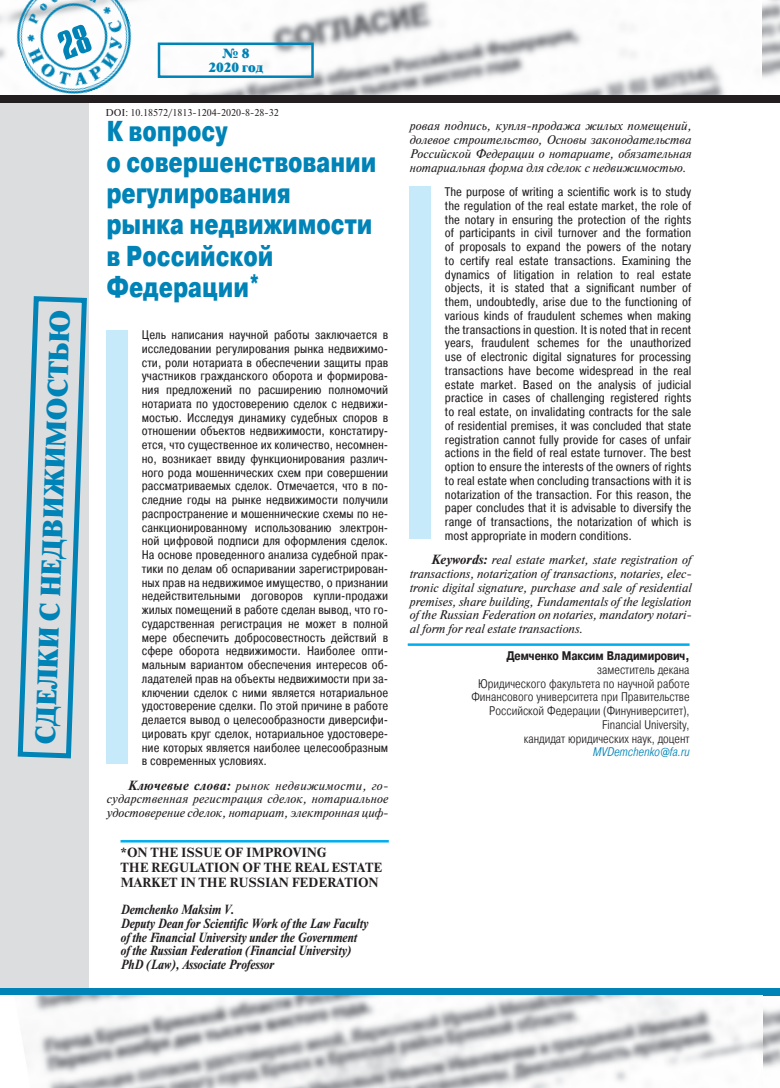
<style>
.page{position:relative;width:780px;height:1088px;background:#fff}
.page>*{position:absolute;margin:0;border:0;box-sizing:border-box;transform-origin:0 0}
.t1{font:900 28.75px/31.2px "Pragmatica Cond";color:#0083b6;scale:.85 1}
.t2{font:26.25px "Newton XC";color:#0083b6;scale:.94 1}
.t3{font:12.5px/13.8px "Pragmatica Cond";color:#231f20;text-align:justify}
.t4{font:italic 12.5px/13.8px "Newton C";color:#231f20;text-align:justify}
.t5{font:300 12.5px/13.8px "Pragmatica Cond";color:#231f20;text-align:right}
.t6{font:italic 700 12.5px/13.8px "Newton C";color:#231f20;scale:.9 1}
.t7{font:700 12.5px/15px "Newton C";color:#231f20}
.t8{font:700 12.5px "Pragmatica Cond C";color:#231f20}
.t9{font:italic 300 12.5px "Pragmatica Cond";color:#0083b6}
.t10{font:12.5px/13.8px "Newton XC";color:#0083b6;text-align:center}
.t11{font:10px "Newton C";color:#231f20}
.s1{font-weight:700}
</style>
<div class="page">
<img style="left:0;top:0;width:780px;height:96px">
<img style="left:24px;top:996px;width:756px;height:92px">
<div style="left:0;top:103px;width:89px;height:886px;background:#dcdddf"></div>
<div style="left:762px;top:96px;width:18px;height:7px;background:#231f20"></div>
<div style="left:762px;top:989px;width:18px;height:7px;background:#0083b6"></div>
<svg style="left:156px;top:41px;width:159px;height:38px"></svg>
<div style="left:0;top:96px;width:762px;height:7px;background:#231f20"></div>
<img style="left:2px;top:0;width:145px;height:96px">
<div style="left:0;top:989px;width:762px;height:7px;background:#0083b6"></div>
<svg style="left:17px;top:296px;width:70px;height:463px"></svg>
<hr style="left:120px;top:840px;width:269px;height:2px;background:#00aeef">
<div style="left:106px;top:330px;width:22px;height:434px;background:#c6eafa"></div>
<div style="left:409px;top:186px;width:22px;height:353px;background:#c6eafa"></div>
<hr style="left:407px;top:643px;width:282px;height:3px;background:#00aeef">
<svg style="left:56px;top:24px;width:37px;height:36px"></svg>
<h2 class="t2" style="left:30px;top:744px;width:464px;rotate:-88deg">СДЕЛКИ С НЕДВИЖИМОСТЬЮ</h2>
<p class="t10" style="left:208px;top:47px;width:56px">№ 8<br>2020 год</p>
<p class="t11" style="left:106px;top:109px;width:175px">DOI: 10.18572/1813-1204-2020-8-28-32</p>
<h1 class="t1" style="left:106px;top:116px;width:319px">К вопросу<br>о совершенствовании регулирования<br>рынка недвижимости в Российской<br>Федерации*</h1>
<p class="t3" style="left:142px;top:329px;width:248px">Цель написания научной работы заключается в исследовании регулирования рынка недвижимо&shy;сти, роли нотариата в обеспечении защиты прав участников гражданского оборота и формирова&shy;ния предложений по расширению полномочий нотариата по удостоверению сделок с недвижи&shy;мостью. Исследуя динамику судебных споров в отношении объектов недвижимости, констатиру&shy;ется, что существенное их количество, несомнен&shy;но, возникает ввиду функционирования различ&shy;ного рода мошеннических схем при совершении рассматриваемых сделок. Отмечается, что в по&shy;следние годы на рынке недвижимости получили распространение и мошеннические схемы по не&shy;санкционированному использованию электрон&shy;ной цифровой подписи для оформления сделок.<br>На основе проведенного анализа судебной прак&shy;тики по делам об оспаривании зарегистрирован&shy;ных прав на недвижимое имущество, о признании недействительными договоров купли-продажи жилых помещений в работе сделан вывод, что го&shy;сударственная регистрация не может в полной мере обеспечить добросовестность действий в сфере оборота недвижимости. Наиболее опти&shy;мальным вариантом обеспечения интересов об&shy;ладателей прав на объекты недвижимости при за&shy;ключении сделок с ними является нотариальное удостоверение сделки. По этой причине в работе делается вывод о целесообразности диверсифи&shy;цировать круг сделок, нотариальное удостовере&shy;ние которых является наиболее целесообразным в современных условиях.</p>
<p class="t4" style="left:106px;top:780px;width:283px;text-indent:21px"><span class="s1">Ключевые слова:</span> рынок недвижимости, го&shy;сударственная регистрация сделок, нотариальное удостоверение сделок, нотариат, электронная циф-</p>
<p class="t7" style="left:120px;top:846px;width:263px">*ON THE ISSUE OF IMPROVING<br>THE REGULATION OF THE REAL ESTATE<br>MARKET IN THE RUSSIAN FEDERATION</p>
<p class="t6" style="left:120px;top:904px;width:276px">Demchenko Maksim V.<br>Deputy Dean for Scientific Work of the Law Faculty of the Financial University under the Government of the Russian Federation (Financial University)<br>PhD (Law), Associate Professor</p>
<p class="t4" style="left:409px;top:120px;width:283px">ровая подпись, купля-продажа жилых помещений, долевое строительство, Основы законодательства Российской Федерации о нотариате, обязательная нотариальная форма для сделок с недвижимостью.</p>
<p class="t3" style="left:445px;top:186px;width:248px">The purpose of writing a scientific work is to study the regulation of the real estate market, the role of the notary in ensuring the protection of the rights of participants in civil turnover and the formation of proposals to expand the powers of the notary to certify real estate transactions. Examining the dynamics of litigation in relation to real estate objects, it is stated that a significant number of them, undoubtedly, arise due to the functioning of various kinds of fraudulent schemes when making the transactions in question. It is noted that in recent years, fraudulent schemes for the unauthorized use of electronic digital signatures for processing transactions have become widespread in the real estate market. Based on the analysis of judicial practice in cases of challenging registered rights to real estate, on invalidating contracts for the sale of residential premises, it was concluded that state registration cannot fully provide for cases of unfair actions in the field of real estate turnover. The best option to ensure the interests of the owners of rights to real estate when concluding transactions with it is notarization of the transaction. For this reason, the paper concludes that it is advisable to diversify the range of transactions, the notarization of which is most appropriate in modern conditions.</p>
<p class="t4" style="left:409px;top:554px;width:283px;text-indent:21px"><span class="s1">Keywords:</span> real estate market, state registration of transactions, notarization of transactions, notaries, elec&shy;tronic digital signature, purchase and sale of residential premises, share building, Fundamentals of the legislation of the Russian Federation on notaries, mandatory notari&shy;al form for real estate transactions.</p>
<p class="t8" style="left:506px;top:649px;width:184px">Демченко Максим Владимирович,</p>
<p class="t5" style="left:471px;top:663px;width:219px">заместитель декана<br>Юридического факультета по научной работе Финансового университета при Правительстве Российской Федерации (Финуниверситет), Financial University,<br>кандидат юридических наук, доцент</p>
<p class="t9" style="left:593px;top:747px;width:98px">MVDemchenko@fa.ru</p>
</div>
